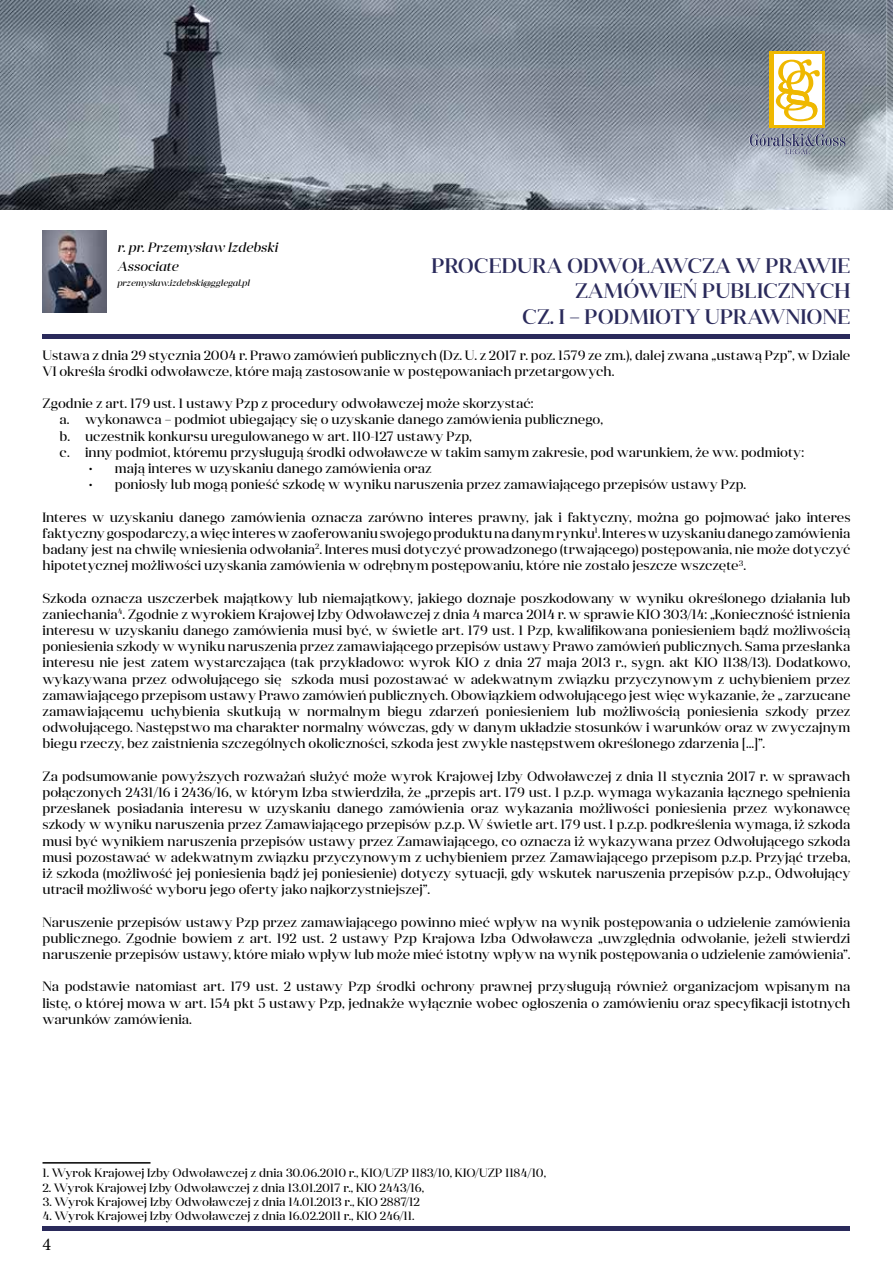
<style>
.page{position:relative;width:893px;height:1263px;background:#fff}
.page>*{position:absolute;margin:0;border:0;box-sizing:border-box;transform-origin:0 0}
.t1{font:500 21px/25.2px "Anglecia Pro Display";color:#2a2a5b;text-align:right}
.t2{font:18px "Minion Pro";color:#000}
.t3{font:13.5px/16.2px "Anglecia Pro Display";color:#000;text-align:justify}
.t4{font:italic 13.5px/19.5px "Anglecia Pro Display";color:#000}
.t5{font:12px "Anglecia Pro Display";color:#000}
.t6{font:italic 9px "Anglecia Pro Display";color:#000}
</style>
<div class="page">
<img style="left:0;top:0;width:887px;height:209px">
<svg style="left:749px;top:134px;width:96px;height:20px;background:#8b92a4"></svg>
<div style="left:769px;top:51px;width:56px;height:77px;background:#efb800"></div>
<div style="left:773px;top:54px;width:48px;height:71px;background:#fff"></div>
<svg style="left:775px;top:59px;width:45px;height:62px"></svg>
<div style="left:43px;top:334px;width:807px;height:5px;background:#2a2a5b"></div>
<hr style="left:43px;top:1162px;width:108px;height:1px;background:#000">
<img style="left:887px;top:0;width:6px;height:209px">
<hr style="left:43px;top:1226px;width:807px;height:4px;background:#2a2a5b">
<img style="left:43px;top:231px;width:63px;height:82px">
<p class="t4" style="left:117px;top:237px;width:162px">r. pr. Przemysław Izdebski<br>Associate</p>
<p class="t6" style="left:117px;top:277px;width:134px">przemyslaw.izdebski@gglegal.pl</p>
<h1 class="t1" style="left:431px;top:253px;width:420px">PROCEDURA ODWOŁAWCZA W PRAWIE<br>ZAMÓWIEŃ PUBLICZNYCH<br>CZ. I – PODMIOTY UPRAWNIONE</h1>
<p class="t3" style="left:43px;top:346px;width:809px">Ustawa z dnia 29 stycznia 2004 r. Prawo zamówień publicznych (Dz. U. z 2017 r. poz. 1579 ze zm.), dalej zwana „ustawą Pzp”, w Dziale<br>VI określa środki odwoławcze, które mają zastosowanie w postępowaniach przetargowych.</p>
<p class="t3" style="left:60px;top:395px;width:746px;text-align:left;text-indent:-17px">Zgodnie z art. 179 ust. 1 ustawy Pzp z procedury odwoławczej może skorzystać:<br>a. wykonawca – podmiot ubiegający się o uzyskanie danego zamówienia publicznego,<br>b. uczestnik konkursu uregulowanego w art. 110-127 ustawy Pzp,<br>c. inny podmiot, któremu przysługują środki odwoławcze w takim samym zakresie, pod warunkiem, że ww. podmioty:</p>
<p class="t3" style="left:89px;top:460px;width:344px">• mają interes w uzyskaniu danego zamówienia oraz</p>
<p class="t3" style="left:89px;top:476px;width:658px">• poniosły lub mogą ponieść szkodę w wyniku naruszenia przez zamawiającego przepisów ustawy Pzp.</p>
<p class="t3" style="left:43px;top:508px;width:809px">Interes w uzyskaniu danego zamówienia oznacza zarówno interes prawny, jak i faktyczny, można go pojmować jako interes faktyczny gospodarczy, awięc interes wzaoferowaniu swojego produktu na danym rynku<sup>1</sup>. Interes wuzyskaniu danego zamówienia badany jest na chwilę wniesienia odwołania<sup>2</sup>. Interes musi dotyczyć prowadzonego (trwającego) postępowania, nie może dotyczyć hipotetycznej możliwości uzyskania zamówienia w odrębnym postępowaniu, które nie zostało jeszcze wszczęte<sup>3</sup>.</p>
<p class="t3" style="left:43px;top:589px;width:809px">Szkoda oznacza uszczerbek majątkowy lub niemajątkowy, jakiego doznaje poszkodowany w wyniku określonego działania lub zaniechania<sup>4</sup>. Zgodnie z wyrokiem Krajowej Izby Odwoławczej z dnia 4 marca 2014 r. w sprawie KIO 303/14: „Konieczność istnienia interesu w uzyskaniu danego zamówienia musi być, w świetle art. 179 ust. 1 Pzp, kwalifikowana poniesieniem bądź możliwością poniesienia szkody w wyniku naruszenia przez zamawiającego przepisów ustawy Prawo zamówień publicznych. Sama przesłanka interesu nie jest zatem wystarczająca (tak przykładowo: wyrok KIO z dnia 27 maja 2013 r., sygn. akt KIO 1138/13). Dodatkowo, wykazywana przez odwołującego się szkoda musi pozostawać w adekwatnym związku przyczynowym z uchybieniem przez zamawiającego przepisom ustawy Prawo zamówień publicznych. Obowiązkiem odwołującego jest więc wykazanie, że „ zarzucane zamawiającemu uchybienia skutkują w normalnym biegu zdarzeń poniesieniem lub możliwością poniesienia szkody przez odwołującego. Następstwo ma charakter normalny wówczas, gdy w danym układzie stosunków i warunków oraz w zwyczajnym biegu rzeczy, bez zaistnienia szczególnych okoliczności, szkoda jest zwykle następstwem określonego zdarzenia […]”.</p>
<p class="t3" style="left:43px;top:768px;width:809px">Za podsumowanie powyższych rozważań służyć może wyrok Krajowej Izby Odwoławczej z dnia 11 stycznia 2017 r. w sprawach połączonych 2431/16 i 2436/16, w którym Izba stwierdziła, że „przepis art. 179 ust. 1 p.z.p. wymaga wykazania łącznego spełnienia przesłanek posiadania interesu w uzyskaniu danego zamówienia oraz wykazania możliwości poniesienia przez wykonawcę szkody w wyniku naruszenia przez Zamawiającego przepisów p.z.p. W świetle art. 179 ust. 1 p.z.p. podkreślenia wymaga, iż szkoda musi być wynikiem naruszenia przepisów ustawy przez Zamawiającego, co oznacza iż wykazywana przez Odwołującego szkoda musi pozostawać w adekwatnym związku przyczynowym z uchybieniem przez Zamawiającego przepisom p.z.p. Przyjąć trzeba, iż szkoda (możliwość jej poniesienia bądź jej poniesienie) dotyczy sytuacji, gdy wskutek naruszenia przepisów p.z.p., Odwołujący utracił możliwość wyboru jego oferty jako najkorzystniejszej”.</p>
<p class="t3" style="left:43px;top:913px;width:809px">Naruszenie przepisów ustawy Pzp przez zamawiającego powinno mieć wpływ na wynik postępowania o udzielenie zamówienia publicznego. Zgodnie bowiem z art. 192 ust. 2 ustawy Pzp Krajowa Izba Odwoławcza „uwzględnia odwołanie, jeżeli stwierdzi naruszenie przepisów ustawy, które miało wpływ lub może mieć istotny wpływ na wynik postępowania o udzielenie zamówienia”.</p>
<p class="t3" style="left:43px;top:978px;width:809px">Na podstawie natomiast art. 179 ust. 2 ustawy Pzp środki ochrony prawnej przysługują również organizacjom wpisanym na listę, o której mowa w art. 154 pkt 5 ustawy Pzp, jednakże wyłącznie wobec ogłoszenia o zamówieniu oraz specyfikacji istotnych warunków zamówienia.</p>
<p class="t5" style="left:43px;top:1165px;width:505px">1. Wyrok Krajowej Izby Odwoławczej z dnia 30.06.2010 r., KIO/UZP 1183/10, KIO/UZP 1184/10,</p>
<p class="t5" style="left:43px;top:1180px;width:383px">2. Wyrok Krajowej Izby Odwoławczej z dnia 13.01.2017 r., KIO 2443/16,</p>
<p class="t5" style="left:43px;top:1194px;width:379px">3. Wyrok Krajowej Izby Odwoławczej z dnia 14.01.2013 r., KIO 2887/12</p>
<p class="t5" style="left:43px;top:1208px;width:373px">4. Wyrok Krajowej Izby Odwoławczej z dnia 16.02.2011 r., KIO 246/11.</p>
<h2 class="t2" style="left:43px;top:1232px;width:10px">4</h2>
</div>
